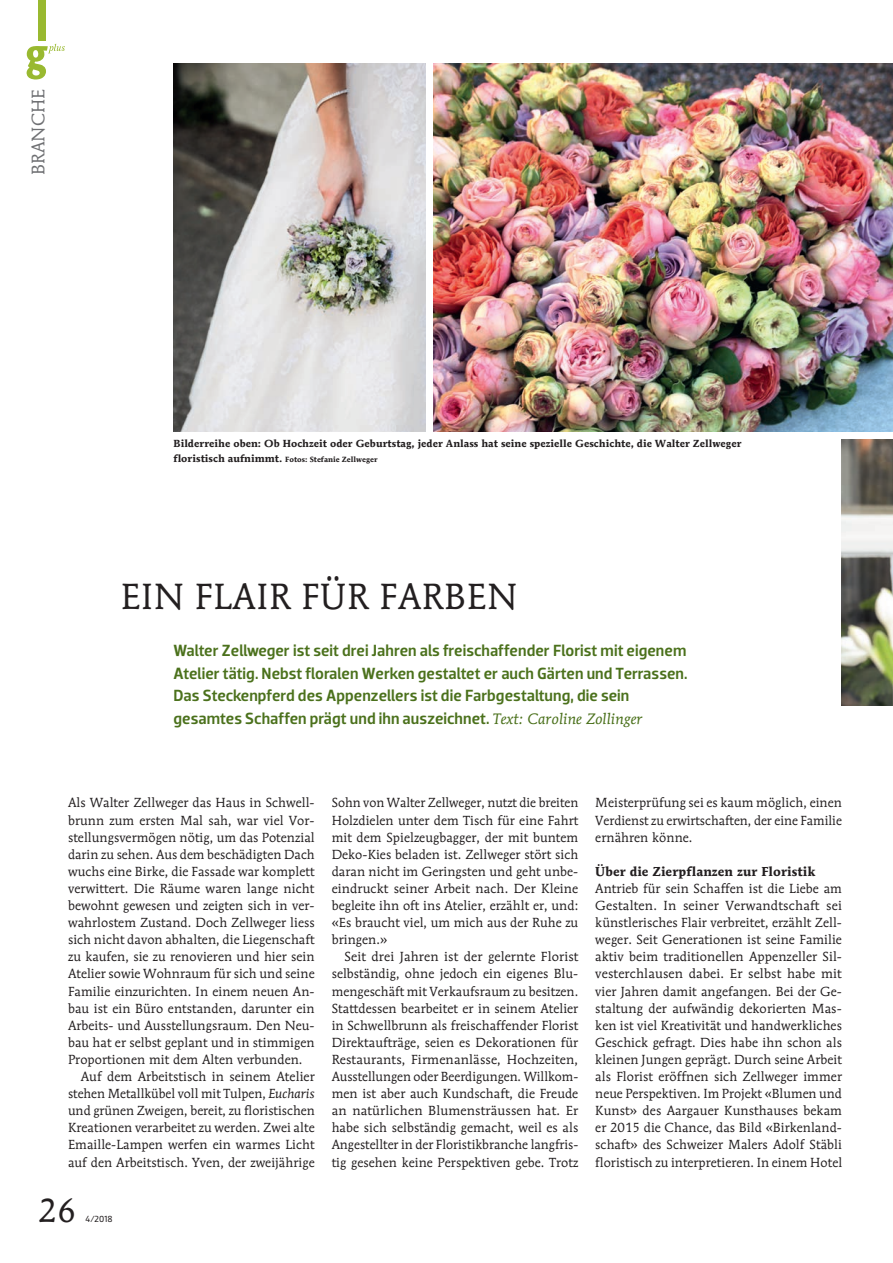
<style>
.page{position:relative;width:893px;height:1263px;background:#fff}
.page>*{position:absolute;margin:0;border:0;box-sizing:border-box;transform-origin:0 0}
.t1{font:36px "Mendoza Roman";letter-spacing:.02em;color:#231f20}
.t2{font:33px "Mendoza Roman";color:#231f20}
.t3{font:18px "Mendoza Roman";letter-spacing:.005em;color:#6f7073}
.t4{font:500 16.5px/22.5px "Dobra";color:#4b711c}
.t5{font:13.05px/17.1px "Mendoza Roman";letter-spacing:.005em;color:#231f20;text-align:justify}
.t6{font:700 12.9px "Mendoza Roman";letter-spacing:.005em;color:#231f20}
.t7{font:700 10.2px "Mendoza Roman";letter-spacing:.005em;color:#231f20}
.t8{font:9px "Dobra";color:#231f20}
.t9{font:700 7.5px "Mendoza Roman";letter-spacing:.005em;color:#231f20}
.s1{font-size:10.2px}
.s2{font-family:"Mendoza Roman";font-weight:400;font-style:italic;font-size:15px}
.s3{font-style:italic}
</style>
<div class="page">
<div style="left:38px;top:0;width:8px;height:40px;background:#99b930"></div>
<svg style="left:27px;top:44px;width:38px;height:36px"></svg>
<img style="left:434px;top:64px;width:459px;height:367px">
<img style="left:173px;top:64px;width:252px;height:367px">
<img style="left:842px;top:440px;width:51px;height:265px">
<h3 class="t3" style="left:27px;top:175px;width:87px;rotate:-90deg">BRANCHE</h3>
<p class="t7" style="left:173px;top:437px;width:570px">Bilderreihe oben: Ob Hochzeit oder Geburtstag, jeder Anlass hat seine spezielle Geschichte, die Walter Zellweger</p>
<p class="t9" style="left:173px;top:454px;width:206px"><span class="s1">floristisch aufnimmt.</span> Fotos: Stefanie Zellweger</p>
<h1 class="t1" style="left:121px;top:574px;width:398px">EIN FLAIR FÜR FARBEN</h1>
<p class="t4" style="left:173px;top:640px;width:516px">Walter Zellweger ist seit drei Jahren als freischaffender Florist mit eigenem Atelier tätig. Nebst floralen Werken gestaltet er auch Gärten und Terrassen.<br>Das Steckenpferd des Appenzellers ist die Farbgestaltung, die sein gesamtes Schaffen prägt und ihn auszeichnet. <span class="s2">Text: Caroline Zollinger</span></p>
<p class="t5" style="left:68px;top:794px;width:248px">Als Walter Zellweger das Haus in Schwell-</p>
<p class="t5" style="left:68px;top:811px;width:248px">brunn zum ersten Mal sah, war viel Vor-</p>
<p class="t5" style="left:68px;top:828px;width:248px">stellungsvermögen nötig, um das Potenzial</p>
<p class="t5" style="left:68px;top:845px;width:248px">darin zu sehen. Aus dem beschädigten Dach</p>
<p class="t5" style="left:68px;top:863px;width:248px">wuchs eine Birke, die Fassade war komplett</p>
<p class="t5" style="left:68px;top:880px;width:248px">verwittert. Die Räume waren lange nicht</p>
<p class="t5" style="left:68px;top:897px;width:248px">bewohnt gewesen und zeigten sich in ver-</p>
<p class="t5" style="left:68px;top:914px;width:248px">wahrlostem Zustand. Doch Zellweger liess</p>
<p class="t5" style="left:68px;top:931px;width:248px">sich nicht davon abhalten, die Liegenschaft</p>
<p class="t5" style="left:68px;top:948px;width:248px">zu kaufen, sie zu renovieren und hier sein</p>
<p class="t5" style="left:68px;top:965px;width:248px">Atelier sowie Wohnraum für sich und seine</p>
<p class="t5" style="left:68px;top:982px;width:248px">Familie einzurichten. In einem neuen An-</p>
<p class="t5" style="left:68px;top:999px;width:248px">bau ist ein Büro entstanden, darunter ein</p>
<p class="t5" style="left:68px;top:1016px;width:248px">Arbeits- und Ausstellungsraum. Den Neu-</p>
<p class="t5" style="left:68px;top:1034px;width:248px">bau hat er selbst geplant und in stimmigen</p>
<p class="t5" style="left:68px;top:1051px;width:236px">Proportionen mit dem Alten verbunden.</p>
<p class="t5" style="left:81px;top:1068px;width:235px">Auf dem Arbeitstisch in seinem Atelier</p>
<p class="t5" style="left:68px;top:1085px;width:248px">stehen Metallkübel voll mit Tulpen, <span class="s3">Eucharis</span></p>
<p class="t5" style="left:68px;top:1102px;width:248px">und grünen Zweigen, bereit, zu floristischen</p>
<p class="t5" style="left:68px;top:1119px;width:248px">Kreationen verarbeitet zu werden. Zwei alte</p>
<p class="t5" style="left:68px;top:1136px;width:248px">Emaille-Lampen werfen ein warmes Licht</p>
<p class="t5" style="left:68px;top:1153px;width:248px">auf den Arbeitstisch. Yven, der zweijährige</p>
<p class="t5" style="left:332px;top:794px;width:248px">Sohn von Walter Zellweger, nutzt die breiten Holzdielen unter dem Tisch für eine Fahrt mit dem Spielzeugbagger, der mit buntem Deko-Kies beladen ist. Zellweger stört sich daran nicht im Geringsten und geht unbe&shy;eindruckt seiner Arbeit nach. Der Kleine begleite ihn oft ins Atelier, erzählt er, und: «Es braucht viel, um mich aus der Ruhe zu bringen.»</p>
<p class="t5" style="left:332px;top:948px;width:248px;text-indent:13px">Seit drei Jahren ist der gelernte Florist selbständig, ohne jedoch ein eigenes Blu&shy;mengeschäft mit Verkaufsraum zu besitzen.<br>Stattdessen bearbeitet er in seinem Atelier in Schwellbrunn als freischaffender Florist Direktaufträge, seien es Dekorationen für Restaurants, Firmenanlässe, Hochzeiten, Ausstellungen oder Beerdigungen. Willkom&shy;men ist aber auch Kundschaft, die Freude an natürlichen Blumensträussen hat. Er habe sich selbständig gemacht, weil es als Angestellter in der Floristikbranche langfris&shy;tig gesehen keine Perspektiven gebe. Trotz</p>
<p class="t5" style="left:595px;top:794px;width:248px">Meisterprüfung sei es kaum möglich, einen Verdienst zu erwirtschaften, der eine Familie ernähren könne.</p>
<p class="t6" style="left:595px;top:863px;width:222px">Über die Zierpflanzen zur Floristik</p>
<p class="t5" style="left:595px;top:880px;width:248px">Antrieb für sein Schaffen ist die Liebe am Gestalten. In seiner Verwandtschaft sei künstlerisches Flair verbreitet, erzählt Zell&shy;weger. Seit Generationen ist seine Familie aktiv beim traditionellen Appenzeller Sil&shy;vesterchlausen dabei. Er selbst habe mit vier Jahren damit angefangen. Bei der Ge&shy;staltung der aufwändig dekorierten Mas&shy;ken ist viel Kreativität und handwerkliches Geschick gefragt. Dies habe ihn schon als kleinen Jungen geprägt. Durch seine Arbeit als Florist eröffnen sich Zellweger immer neue Perspektiven. Im Projekt «Blumen und Kunst» des Aargauer Kunsthauses bekam er 2015 die Chance, das Bild «Birkenland&shy;schaft» des Schweizer Malers Adolf Stäbli floristisch zu interpretieren. In einem Hotel</p>
<h2 class="t2" style="left:38px;top:1190px;width:39px">26</h2>
<p class="t8" style="left:86px;top:1213px;width:28px">4/2018</p>
</div>
